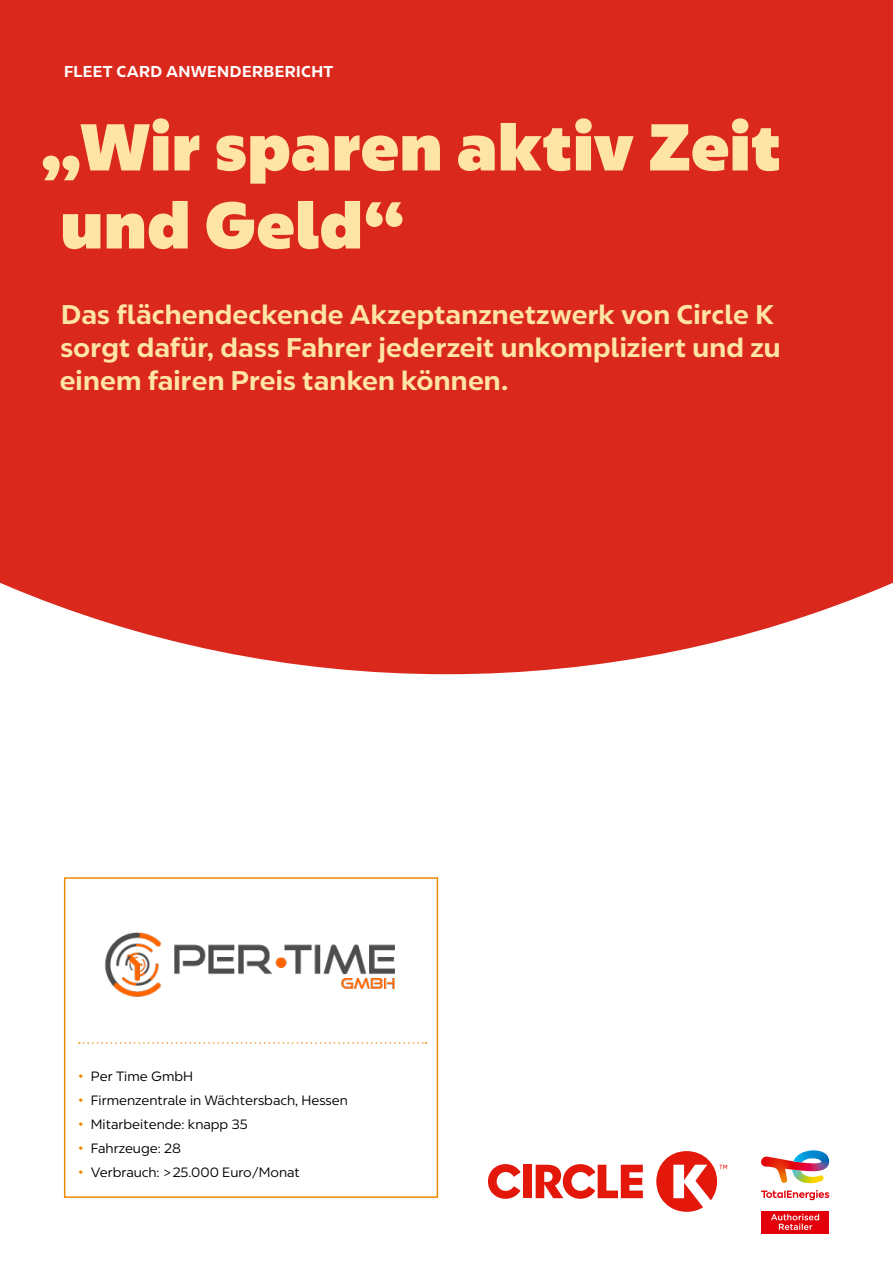
<style>
.page{position:relative;width:893px;height:1263px;background:#fff}
.page>*{position:absolute;margin:0;border:0;box-sizing:border-box;transform-origin:0 0}
.t1{font:900 66px/78px "ACT Easy";letter-spacing:.01em;color:#fee5a5}
.t2{font:700 27px/33px "ACT Easy";letter-spacing:.005em;color:#fee5a5}
.t3{font:700 15.75px "ACT Easy";letter-spacing:.025em;color:#fff}
.t4{font:13.5px "ACT Easy";color:#000}
.s1{font-weight:700;color:#ed8b00}
</style>
<div class="page">
<div style="left:0;top:0;width:893px;height:674px;background:#da291c"></div>
<div style="left:523px;top:1165px;width:9px;height:33px;background:#e4180a"></div>
<svg style="left:656px;top:1151px;width:71px;height:61px"></svg>
<svg style="left:488px;top:1164px;width:33px;height:35px"></svg>
<svg style="left:536px;top:1164px;width:107px;height:35px"></svg>
<svg style="left:761px;top:1190px;width:68px;height:10px"></svg>
<svg style="left:761px;top:1150px;width:68px;height:34px"></svg>
<div style="left:761px;top:1211px;width:68px;height:22px;background:#e3000b"></div>
<svg style="left:771px;top:1214px;width:48px;height:16px"></svg>
<div style="left:64px;top:877px;width:374px;height:321px;border:2px solid #ed8b00"></div>
<img style="left:105px;top:932px;width:290px;height:65px">
<svg style="left:79px;top:1042px;width:347px;height:2px"></svg>
<p class="t3" style="left:64px;top:60px;width:271px">FLEET CARD ANWENDERBERICHT</p>
<h1 class="t1" style="left:61px;top:106px;width:722px;text-indent:-20px">„Wir sparen aktiv Zeit und Geld“</h1>
<p class="t2" style="left:60px;top:297px;width:722px">Das flächendeckende Akzeptanznetzwerk von Circle K sorgt dafür, dass Fahrer jederzeit unkompliziert und zu einem fairen Preis tanken können.</p>
<p class="t4" style="left:78px;top:1067px;width:116px"><span class="s1">•</span> Per Time GmbH</p>
<p class="t4" style="left:78px;top:1091px;width:271px"><span class="s1">•</span> Firmenzentrale in Wächtersbach, Hessen</p>
<p class="t4" style="left:78px;top:1115px;width:171px"><span class="s1">•</span> Mitarbeitende: knapp 35</p>
<p class="t4" style="left:78px;top:1139px;width:104px"><span class="s1">•</span> Fahrzeuge: 28</p>
<p class="t4" style="left:78px;top:1163px;width:223px"><span class="s1">•</span> Verbrauch: &gt;25.000 Euro/Monat</p>
</div>
